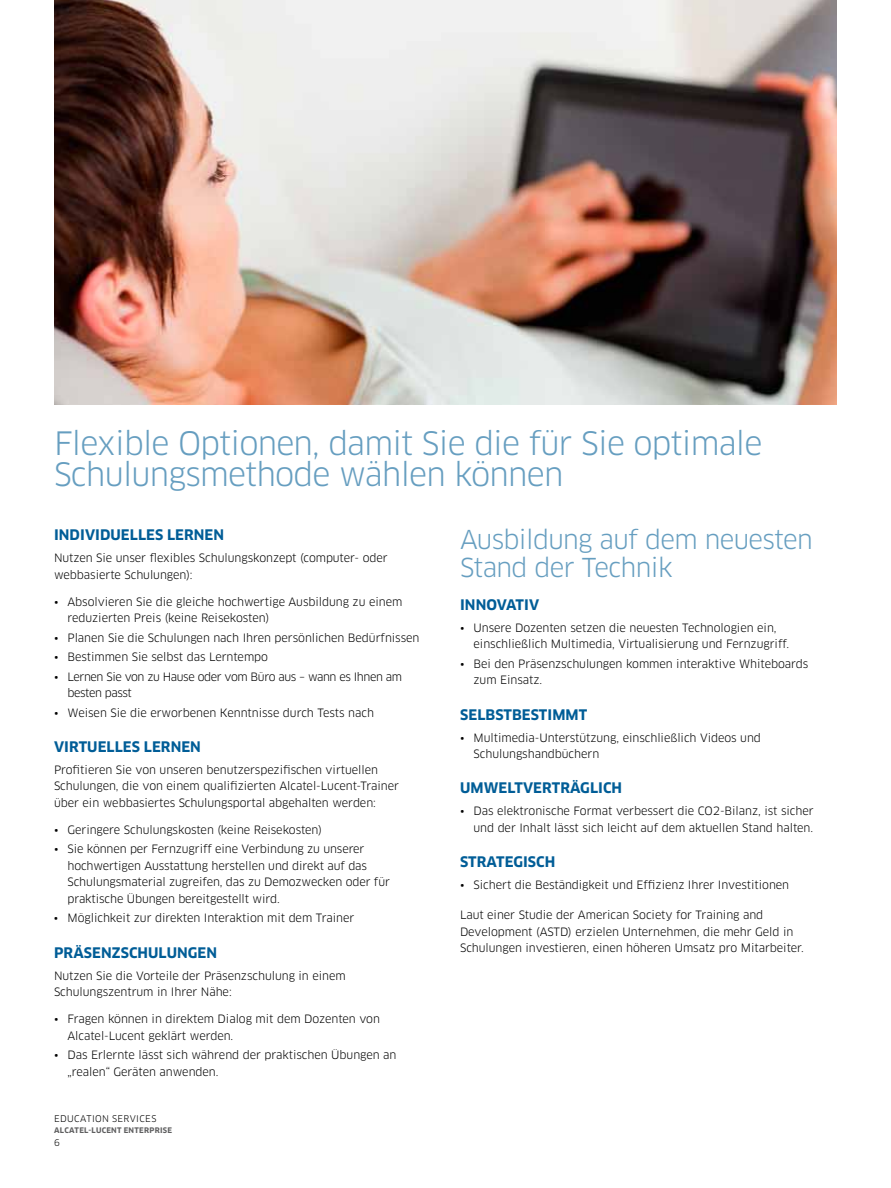
<style>
.page{position:relative;width:891px;height:1188px;background:#fff}
.page>*{position:absolute;margin:0;border:0;box-sizing:border-box;transform-origin:0 0}
.t1{font:31.5px/31.5px "Clan OT";letter-spacing:-.025em;color:#669ec0}
.t2{font:25.5px/28.5px "Clan OT";letter-spacing:-.025em;color:#669ec0}
.t3{font:700 14.25px "Clan OT";letter-spacing:.005em;color:#005d97}
.t4{font:11.25px/16.5px "Clan OT";letter-spacing:-.005em;color:#000}
.t5{font:11.25px/16.5px "Clan OT";letter-spacing:-.035em;color:#000}
.t6{font:9px "Clan OT";letter-spacing:.04em;color:#000}
.t7{font:700 7.5px "Clan OT";letter-spacing:.035em;color:#5e5e5f}
</style>
<div class="page">
<img style="left:54px;top:0;width:783px;height:404px">
<h1 class="t1" style="left:54px;top:427px;width:710px">Flexible Optionen, damit Sie die für Sie optimale<br>Schulungsmethode wählen können</h1>
<p class="t3" style="left:54px;top:527px;width:172px">I NDIVIDUELLES LERNEN</p>
<p class="t4" style="left:54px;top:550px;width:335px">Nutzen Sie unser flexibles Schulungskonzept (computer- oder webbasierte Schulungen):</p>
<p class="t4" style="left:68px;top:593px;width:336px;text-indent:-14px">• Absolvieren Sie die gleiche hochwertige Ausbildung zu einem reduzierten Preis (keine Reisekosten)</p>
<p class="t4" style="left:54px;top:629px;width:367px">• Planen Sie die Schulungen nach Ihren persönlichen Bedürfnissen</p>
<p class="t4" style="left:54px;top:649px;width:216px">• Bestimmen Sie selbst das Lerntempo</p>
<p class="t5" style="left:68px;top:668px;width:336px;text-indent:-14px">• Lernen Sie von zu Hause oder vom Büro aus – wann es Ihnen am besten passt</p>
<p class="t4" style="left:54px;top:704px;width:322px">• Weisen Sie die erworbenen Kenntnisse durch Tests nach</p>
<p class="t3" style="left:54px;top:738px;width:148px">VIRTUELLES LERNEN</p>
<p class="t4" style="left:54px;top:761px;width:347px">Profitieren Sie von unseren benutzerspezifischen virtuellen<br>Schulungen, die von einem qualifizierten Alcatel‑Lucent-Trainer über ein webbasiertes Schulungsportal abgehalten werden:</p>
<p class="t4" style="left:54px;top:821px;width:270px">• Geringere Schulungskosten (keine Reisekosten)</p>
<p class="t4" style="left:67px;top:841px;width:324px;text-indent:-13px">• Sie können per Fernzugriff eine Verbindung zu unserer hochwertigen Ausstattung herstellen und direkt auf das Schulungsmaterial zugreifen, das zu Demozwecken oder für praktische Übungen bereitgestellt wird.</p>
<p class="t4" style="left:54px;top:910px;width:302px">• Möglichkeit zur direkten Interaktion mit dem Trainer</p>
<p class="t3" style="left:54px;top:944px;width:164px">PRÄSENZSCHULUNGEN</p>
<p class="t4" style="left:54px;top:967px;width:293px">N utzen Sie die Vorteile der Präsenzschulung in einem<br>Schulungszentrum in Ihrer Nähe:</p>
<p class="t4" style="left:68px;top:1011px;width:314px;text-indent:-14px">• Fragen können in direktem Dialog mit dem Dozenten von<br>Alcatel‑Lucent geklärt werden.</p>
<p class="t4" style="left:68px;top:1047px;width:331px;text-indent:-14px">• Das Erlernte lässt sich während der praktischen Übungen an „realen“ Geräten anwenden.</p>
<p class="t6" style="left:54px;top:1113px;width:98px">Education Services</p>
<p class="t7" style="left:54px;top:1126px;width:120px">ALCATEL-LUCENT ENTERPRISE</p>
<p class="t6" style="left:54px;top:1138px;width:7px">6</p>
<h2 class="t2" style="left:460px;top:525px;width:354px">Ausbildung auf dem neuesten<br>Stand der Technik</h2>
<p class="t3" style="left:460px;top:596px;width:81px">I NNOVATIV</p>
<p class="t4" style="left:474px;top:619px;width:317px;text-indent:-14px">• Unsere Dozenten setzen die neuesten Technologien ein, einschließlich Multimedia, Virtualisierung und Fernzugriff.</p>
<p class="t4" style="left:474px;top:655px;width:336px;text-indent:-14px">• Bei den Präsenzschulungen kommen interaktive Whiteboards zum Einsatz.</p>
<p class="t3" style="left:460px;top:706px;width:129px">SELBSTBESTIMMT</p>
<p class="t4" style="left:474px;top:729px;width:289px;text-indent:-14px">• Multimedia-Unterstützung, einschließlich Videos und<br>Schulungshandbüchern</p>
<p class="t3" style="left:460px;top:780px;width:164px">UMWELTVERTRÄGLICH</p>
<p class="t4" style="left:460px;top:803px;width:355px;text-align:right">• Das elektronische Format verbessert die CO2-Bilanz, ist sicher und der Inhalt lässt sich leicht auf dem aktuellen Stand halten.</p>
<p class="t3" style="left:460px;top:854px;width:97px">STRATEGISCH</p>
<p class="t4" style="left:460px;top:877px;width:331px">• Sichert die Beständigkeit und Effizienz Ihrer Investitionen</p>
<p class="t4" style="left:460px;top:907px;width:345px">Laut einer Studie der American Society for Training and<br>Development (ASTD) erzielen Unternehmen, die mehr Geld in<br>Schulungen investieren, einen höheren U msatz pro Mitarbeiter.</p>
</div>
